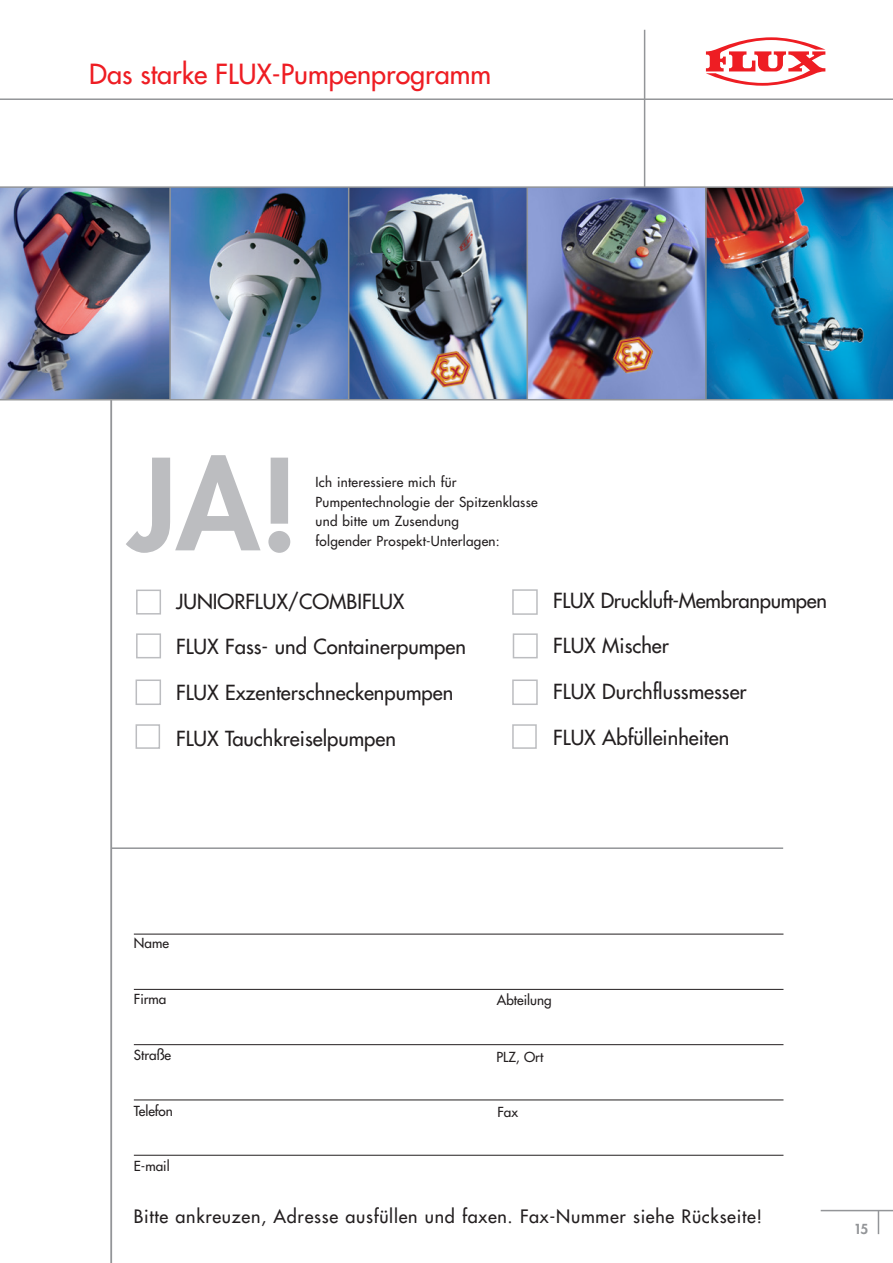
<style>
.page{position:relative;width:893px;height:1263px;background:#fff}
.page>*{position:absolute;margin:0;border:0;box-sizing:border-box;transform-origin:0 0}
.Head_Tabellen{font:800 123px "Futura Std";color:#bcbdc0}
.Headline_dt__18_pt_Z{font:500 27px "Futura Std";color:#ee1d23}
.t1{font:500 20.25px "Futura Std";color:#231f20}
.t2{font:500 20.25px "Futura Std";color:#231f20}
.t3{font:500 18px "Futura Std";letter-spacing:.04em;color:#231f20}
.t4{font:500 13.5px/19.5px "Futura Std";letter-spacing:.02em;color:#231f20}
.t5{font:500 13.5px "Futura Std";color:#231f20}
.t6{font:800 13.5px "Futura Std";color:#939598}
.s1{font-style:inherit}
</style>
<div class="page">
<hr style="left:0;top:98px;width:893px;height:2px;background:#939598">
<svg style="left:706px;top:37px;width:119px;height:49px"></svg>
<svg style="left:878px;top:1211px;width:1px;height:23px"></svg>
<hr style="left:821px;top:1210px;width:72px;height:1px;background:#939598">
<hr style="left:644px;top:30px;width:1px;height:197px;background:#939598">
<img style="left:0;top:188px;width:893px;height:211px">
<hr style="left:526px;top:187px;width:2px;height:213px;background:#939598">
<hr style="left:169px;top:187px;width:2px;height:213px;background:#939598">
<hr style="left:348px;top:187px;width:1px;height:213px;background:#939598">
<hr style="left:705px;top:187px;width:2px;height:213px;background:#939598">
<hr style="left:0;top:186px;width:893px;height:2px;background:#939598">
<hr style="left:0;top:399px;width:893px;height:1px;background:#939598">
<hr style="left:111px;top:400px;width:1px;height:863px;background:#939598">
<hr style="left:111px;top:847px;width:672px;height:2px;background:#939598">
<hr style="left:134px;top:934px;width:649px;height:1px;background:#231f20">
<hr style="left:134px;top:989px;width:649px;height:1px;background:#231f20">
<hr style="left:134px;top:1044px;width:649px;height:1px;background:#231f20">
<hr style="left:134px;top:1100px;width:649px;height:1px;background:#231f20">
<hr style="left:134px;top:1155px;width:649px;height:1px;background:#231f20">
<div style="left:136px;top:589px;width:25px;height:25px;border:2px solid #bcbdc0"></div>
<div style="left:136px;top:633px;width:25px;height:25px;border:2px solid #bcbdc0"></div>
<div style="left:513px;top:633px;width:25px;height:25px;border:2px solid #bcbdc0"></div>
<div style="left:136px;top:679px;width:25px;height:26px;border:2px solid #bcbdc0"></div>
<div style="left:512px;top:679px;width:26px;height:26px;border:2px solid #bcbdc0"></div>
<div style="left:136px;top:724px;width:24px;height:25px;border:2px solid #bcbdc0"></div>
<div style="left:512px;top:724px;width:25px;height:25px;border:2px solid #bcbdc0"></div>
<div style="left:512px;top:589px;width:26px;height:26px;border:2px solid #bcbdc0"></div>
<img style="left:609px;top:333px;width:50px;height:44px">
<img style="left:426px;top:347px;width:50px;height:45px">
<p class="Headline_dt__18_pt_Z" style="left:89px;top:57px;width:403px">Das starke FLUX-Pumpenprogramm</p>
<p class="Head_Tabellen" style="left:128px;top:427px;width:172px">JA!</p>
<p class="t4" style="left:316px;top:472px;width:224px">Ich interessiere mich für<br>Pumpentechnologie der Spitzenklasse und bitte um Zusendung<br>folgender Prospekt-Unterlagen:</p>
<p class="t2" style="left:176px;top:589px;width:230px">JUNIORFLUX/COMBIFLUX</p>
<p class="t1" style="left:176px;top:634px;width:291px">FLUX Fass- und Containerpumpen</p>
<p class="t1" style="left:176px;top:680px;width:279px"><span class="s1">FLUX</span> Exzenterschneckenpumpen</p>
<p class="t1" style="left:176px;top:725px;width:221px"><span class="s1">FLUX</span> Tauchkreiselpumpen</p>
<p class="t1" style="left:553px;top:588px;width:275px">FLUX Druckluft-Membranpumpen</p>
<p class="t1" style="left:553px;top:633px;width:117px"><span class="s1">FLUX</span> Mischer</p>
<p class="t1" style="left:553px;top:679px;width:195px"><span class="s1">FLUX</span> Durchflussmesser</p>
<p class="t1" style="left:553px;top:724px;width:177px">FLUX Abfülleinheiten</p>
<p class="t4" style="left:134px;top:933px;width:37px">Name</p>
<p class="t4" style="left:134px;top:989px;width:34px">Firma</p>
<p class="t5" style="left:497px;top:991px;width:56px">Abteilung</p>
<p class="t4" style="left:134px;top:1045px;width:39px">Straße</p>
<p class="t4" style="left:496px;top:1047px;width:48px">PLZ, Ort</p>
<p class="t5" style="left:134px;top:1102px;width:41px">Telefon</p>
<p class="t4" style="left:497px;top:1103px;width:22px">Fax</p>
<p class="t4" style="left:134px;top:1156px;width:37px">E-mail</p>
<p class="t3" style="left:134px;top:1205px;width:630px">Bitte ankreuzen, Adresse ausfüllen und faxen. Fax-Nummer siehe Rückseite!</p>
<p class="t6" style="left:854px;top:1220px;width:16px">15</p>
</div>
